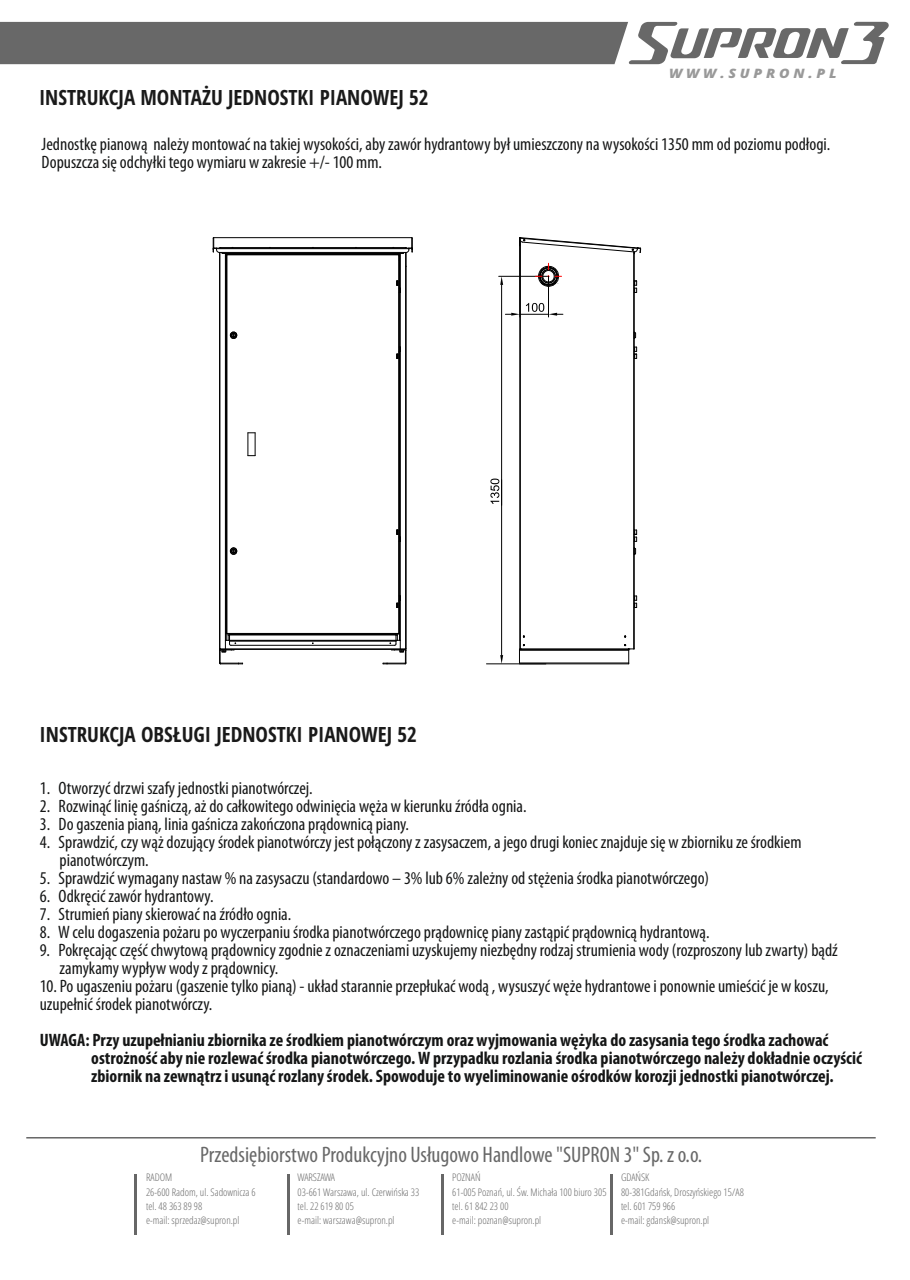
<style>
.page{position:relative;width:910px;height:1280px;background:#fff}
.page>*{position:absolute;margin:0;border:0;box-sizing:border-box;transform-origin:0 0}
.t1{font:condensed 22.5px "Myriad Pro";color:#686868}
.t2{font:700 condensed 21px "Open Sans";color:#1a1a1a}
.t3{font:condensed 18px/18px "Myriad Pro";color:#151616}
.t4{font:700 condensed 18px/18px "Myriad Pro";color:#151616}
.t5{font:italic 800 12.9px "Open Sans";letter-spacing:.26em;color:#999;scale:1.1 1}
.t6{font:300 condensed 10.5px/14.2px "Open Sans";color:#686868}
.t7{font:300 condensed 10.5px/14.2px "Open Sans";color:#676767}
.s1{color:#676767}
.s2{color:#686868}
</style>
<div class="page">
<svg style="left:0;top:22px;width:889px;height:42px"></svg>
<hr style="left:26px;top:1137px;width:850px;height:1px;background:#1a1a1a">
<hr style="left:134px;top:1174px;width:3px;height:61px;background:#676767">
<hr style="left:287px;top:1174px;width:2px;height:61px;background:#676767">
<hr style="left:442px;top:1174px;width:2px;height:61px;background:#676767">
<hr style="left:610px;top:1174px;width:2px;height:61px;background:#676767">
<hr style="left:219px;top:252px;width:1px;height:397px;background:#000">
<hr style="left:399px;top:292px;width:1px;height:55px;background:#000">
<hr style="left:406px;top:252px;width:1px;height:397px;background:#000">
<hr style="left:399px;top:541px;width:1px;height:55px;background:#000">
<hr style="left:219px;top:252px;width:187px;height:1px;background:#000">
<svg style="left:230px;top:332px;width:7px;height:7px"></svg>
<svg style="left:230px;top:547px;width:7px;height:8px"></svg>
<svg style="left:248px;top:432px;width:8px;height:24px"></svg>
<hr style="left:231px;top:645px;width:164px;height:1px;background:#000">
<hr style="left:216px;top:248px;width:193px;height:1px;background:#000">
<hr style="left:214px;top:237px;width:198px;height:1px;background:#000">
<hr style="left:398px;top:255px;width:1px;height:378px;background:#000">
<hr style="left:227px;top:633px;width:172px;height:1px;background:#000">
<hr style="left:227px;top:255px;width:172px;height:1px;background:#000">
<hr style="left:227px;top:255px;width:1px;height:378px;background:#000">
<hr style="left:230px;top:640px;width:166px;height:1px;background:#000">
<hr style="left:230px;top:635px;width:166px;height:1px;background:#000">
<hr style="left:230px;top:634px;width:166px;height:1px;background:#000">
<hr style="left:230px;top:641px;width:166px;height:1px;background:#000">
<hr style="left:225px;top:649px;width:175px;height:1px;background:#000">
<hr style="left:225px;top:253px;width:1px;height:387px;background:#000">
<hr style="left:220px;top:252px;width:1px;height:397px;background:#000">
<svg style="left:219px;top:633px;width:24px;height:32px"></svg>
<hr style="left:226px;top:253px;width:1px;height:387px;background:#000">
<hr style="left:220px;top:247px;width:186px;height:1px;background:#000">
<hr style="left:226px;top:253px;width:173px;height:1px;background:#000">
<hr style="left:226px;top:254px;width:173px;height:1px;background:#000">
<svg style="left:393px;top:237px;width:20px;height:30px"></svg>
<svg style="left:213px;top:237px;width:20px;height:24px"></svg>
<hr style="left:400px;top:253px;width:1px;height:35px;background:#000">
<hr style="left:400px;top:292px;width:1px;height:55px;background:#000">
<hr style="left:400px;top:351px;width:1px;height:186px;background:#000">
<hr style="left:400px;top:541px;width:1px;height:55px;background:#000">
<hr style="left:400px;top:600px;width:1px;height:40px;background:#000">
<hr style="left:405px;top:252px;width:1px;height:397px;background:#000">
<hr style="left:399px;top:253px;width:1px;height:32px;background:#000">
<hr style="left:399px;top:354px;width:1px;height:180px;background:#000">
<hr style="left:399px;top:603px;width:1px;height:37px;background:#000">
<svg style="left:383px;top:633px;width:24px;height:32px"></svg>
<svg style="left:397px;top:596px;width:4px;height:12px"></svg>
<svg style="left:397px;top:530px;width:4px;height:12px"></svg>
<svg style="left:397px;top:281px;width:4px;height:12px"></svg>
<svg style="left:397px;top:347px;width:4px;height:12px"></svg>
<hr style="left:634px;top:252px;width:1px;height:397px;background:#000">
<hr style="left:519px;top:664px;width:110px;height:1px;background:#000">
<hr style="left:520px;top:649px;width:114px;height:1px;background:#000">
<svg style="left:634px;top:331px;width:2px;height:8px"></svg>
<svg style="left:519px;top:644px;width:6px;height:19px"></svg>
<svg style="left:624px;top:644px;width:11px;height:20px"></svg>
<hr style="left:520px;top:241px;width:1px;height:408px;background:#000">
<hr style="left:633px;top:252px;width:1px;height:397px;background:#000">
<svg style="left:519px;top:237px;width:122px;height:17px"></svg>
<hr style="left:519px;top:650px;width:110px;height:1px;background:#000">
<hr style="left:519px;top:663px;width:110px;height:1px;background:#000">
<hr style="left:486px;top:664px;width:60px;height:1px;background:#000">
<svg style="left:490px;top:479px;width:9px;height:25px"></svg>
<svg style="left:500px;top:655px;width:3px;height:9px"></svg>
<hr style="left:501px;top:480px;width:1px;height:175px;background:#000">
<svg style="left:500px;top:277px;width:3px;height:8px"></svg>
<hr style="left:501px;top:285px;width:1px;height:220px;background:#000">
<hr style="left:499px;top:276px;width:49px;height:1px;background:#000">
<svg style="left:634px;top:596px;width:3px;height:12px"></svg>
<svg style="left:633px;top:530px;width:4px;height:25px"></svg>
<svg style="left:634px;top:281px;width:3px;height:12px"></svg>
<svg style="left:634px;top:347px;width:3px;height:12px"></svg>
<svg style="left:535px;top:263px;width:27px;height:24px"></svg>
<svg style="left:505px;top:303px;width:58px;height:13px"></svg>
<hr style="left:548px;top:276px;width:1px;height:41px;background:#000">
<hr style="left:520px;top:246px;width:1px;height:71px;background:#000">
<p class="t2" style="left:39px;top:89px;width:391px">INSTRUKCJA MONTAŻU JEDNOSTKI PIANOWEJ 52</p>
<p class="t5" style="left:669px;top:68px;width:154px">WWW.SUPRON.PL</p>
<p class="t3" style="left:42px;top:136px;width:790px">Jednostkę pianową należy montować na takiej wysokości, aby zawór hydrantowy był umieszczony na wysokości 1350 mm od poziomu podłogi.<br>Dopuszcza się odchyłki tego wymiaru w zakresie +/- 100 mm.</p>
<p class="t2" style="left:40px;top:726px;width:379px">INSTRUKCJA OBSŁUGI JEDNOSTKI PIANOWEJ 52</p>
<p class="t3" style="left:40px;top:781px;width:274px">1. Otworzyć drzwi szafy jednostki pianotwórczej.</p>
<p class="t3" style="left:40px;top:799px;width:488px">2. Rozwinąć linię gaśniczą, aż do całkowitego odwinięcia węża w kierunku źródła ognia.</p>
<p class="t3" style="left:40px;top:817px;width:371px">3. Do gaszenia pianą, linia gaśnicza zakończona prądownicą piany.</p>
<p class="t3" style="left:60px;top:835px;width:743px;text-indent:-20px">4. Sprawdzić, czy wąż dozujący środek pianotwórczy jest połączony z zasysaczem, a jego drugi koniec znajduje się w zbiorniku ze środkiem pianotwórczym.</p>
<p class="t3" style="left:40px;top:871px;width:671px">5. Sprawdzić wymagany nastaw % na zasysaczu (standardowo – 3% lub 6% zależny od stężenia środka pianotwórczego)</p>
<p class="t3" style="left:40px;top:889px;width:175px">6. Odkręcić zawór hydrantowy.</p>
<p class="t3" style="left:40px;top:907px;width:253px">7. Strumień piany skierować na źródło ognia.</p>
<p class="t3" style="left:40px;top:925px;width:671px">8. W celu dogaszenia pożaru po wyczerpaniu środka pianotwórczego prądownicę piany zastąpić prądownicą hydrantową.</p>
<p class="t3" style="left:60px;top:943px;width:780px;text-indent:-20px">9. Pokręcając część chwytową prądownicy zgodnie z oznaczeniami uzyskujemy niezbędny rodzaj strumienia wody (rozproszony lub zwarty) bądź zamykamy wypływ wody z prądownicy.</p>
<p class="t3" style="left:40px;top:979px;width:790px">10. Po ugaszeniu pożaru (gaszenie tylko pianą) - układ starannie przepłukać wodą , wysuszyć węże hydrantowe i ponownie umieścić je w koszu, uzupełnić środek pianotwórczy.</p>
<p class="t4" style="left:91px;top:1033px;width:772px;text-indent:-52px">UWAGA: Przy uzupełnianiu zbiornika ze środkiem pianotwórczym oraz wyjmowania wężyka do zasysania tego środka zachować ostrożność aby nie rozlewać środka pianotwórczego. W przypadku rozlania środka pianotwórczego należy dokładnie oczyścić zbiornik na zewnątrz i usunąć rozlany środek. Spowoduje to wyeliminowanie ośrodków korozji jednostki pianotwórczej.</p>
<p class="t1" style="left:200px;top:1145px;width:504px">Przedsiębiorstwo Produkcyjno Usługowo Handlowe "SUPRON 3" Sp. z o.o.</p>
<p class="t6" style="left:146px;top:1171px;width:111px">RADOM<br>26-600 Radom, ul. Sadownicza 6 tel. 48 363 89 98<br>e-mail: sprzedaz@supron.pl</p>
<p class="t6" style="left:298px;top:1171px;width:123px">WARSZAWA<br>03-661 Warszawa, ul. Czerwińska 33 <span class="s1">tel.</span> 22 619 80 05<br><span class="s1">e-mail:</span> warszawa@supron.pl</p>
<p class="t6" style="left:452px;top:1171px;width:156px">POZNAŃ<br>61-005 Poznań, ul. Św. Michała 100 biuro 305 <span class="s1">tel.</span> 61 842 23 00<br><span class="s1">e-mail:</span> poznan@supron.pl</p>
<p class="t7" style="left:621px;top:1171px;width:124px"><span class="s2">GDAŃSK<br>80-</span>381<span class="s2">Gdańsk,</span> Droszyńskiego 15/A8 tel. 601 759 966<br>e-mail: <span class="s2">gdansk@supron.pl</span></p>
</div>
